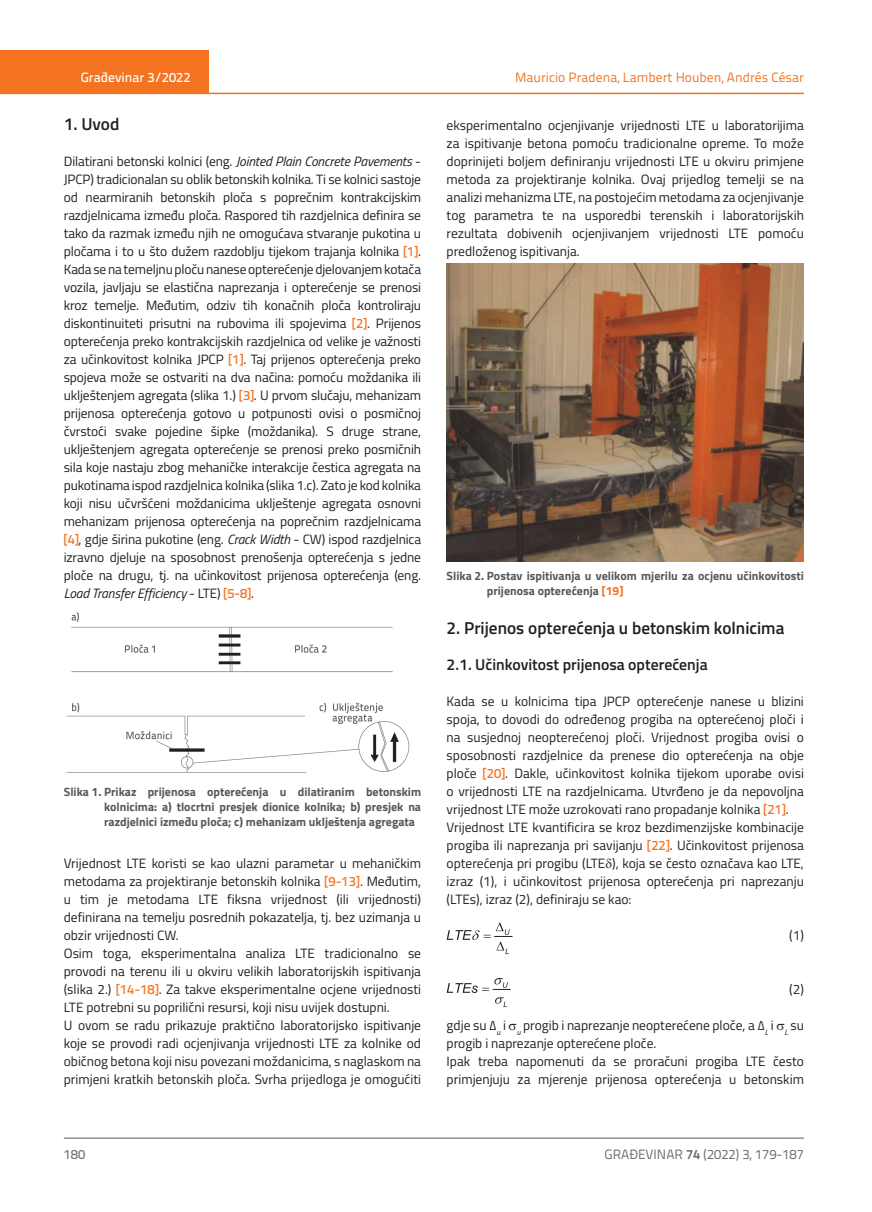
<style>
.page{position:relative;width:872px;height:1212px;background:#fff}
.page>*{position:absolute;margin:0;border:0;box-sizing:border-box;transform-origin:0 0}
.t1{font:600 17.25px "Titillium";color:#231f20}
.t2{font:600 15.75px "Titillium";color:#231f20}
.t3{font:13.5px/18px "Titillium";color:#231f20}
.t4{font:13.5px "Titillium Text 22 L";color:#f47321}
.t5{font:13.5px "Titillium Text 22 L";color:#6c6d70}
.t6{font:500 13.5px "Titillium Text 22 L";color:#fff}
.t7{font:500 13.5px "Titillium Text 22 L";color:#787a7d}
.t8{font:700 12px/15px "Titillium";color:#57585a;text-align:justify}
.s1{font-style:italic}
.s2{font-family:"Titillium Text 22 L";font-weight:500;color:#f47321}
.s3{color:#f47321}
.s4{font-weight:700}
</style>
<div class="page">
<div style="left:0;top:50px;width:208px;height:44px;background:#f47321"></div>
<hr style="left:0;top:93px;width:804px;height:1px;background:#f47321">
<hr style="left:64px;top:1138px;width:740px;height:1px;background:#57585a">
<svg style="left:446px;top:922px;width:66px;height:32px"></svg>
<svg style="left:446px;top:978px;width:64px;height:29px"></svg>
<img style="left:66px;top:612px;width:344px;height:161px">
<img style="left:446px;top:264px;width:358px;height:298px">
<p class="t6" style="left:81px;top:67px;width:111px">Građevinar 3/2022</p>
<p class="t1" style="left:64px;top:111px;width:57px">1. Uvod</p>
<p class="t3" style="left:64px;top:151px;width:359px;text-align:justify">Dilatirani betonski kolnici (eng. <span class="s1">Jointed Plain Concrete Pavements</span> - JPCP) tradicionalan su oblik betonskih kolnika. Ti se kolnici sastoje od nearmiranih betonskih ploča s poprečnim kontrakcijskim razdjelnicama između ploča. Raspored tih razdjelnica definira se tako da razmak između njih ne omogućava stvaranje pukotina u pločama i to u što dužem razdoblju tijekom trajanja kolnika <span class="s2">[1]</span>.<br>Kada se na temeljnu ploču nanese opterećenje djelovanjem kotača vozila, javljaju se elastična naprezanja i opterećenje se prenosi kroz temelje. Međutim, odziv tih konačnih ploča kontroliraju diskontinuiteti prisutni na rubovima ili spojevima <span class="s2">[2]</span>. Prijenos opterećenja preko kontrakcijskih razdjelnica od velike je važnosti za učinkovitost kolnika JPCP <span class="s2">[1]</span>. Taj prijenos opterećenja preko spojeva može se ostvariti na dva načina: pomoću moždanika ili uklještenjem agregata (slika 1.) <span class="s2">[3]</span>. U prvom slučaju, mehanizam prijenosa opterećenja gotovo u potpunosti ovisi o posmičnoj čvrstoći svake pojedine šipke (moždanika). S druge strane, uklještenjem agregata opterećenje se prenosi preko posmičnih sila koje nastaju zbog mehaničke interakcije čestica agregata na pukotinama ispod razdjelnica kolnika (slika 1.c). Zato je kod kolnika koji nisu učvršćeni moždanicima uklještenje agregata osnovni mehanizam prijenosa opterećenja na poprečnim razdjelnicama <span class="s2">[4]</span>, gdje širina pukotine (eng. <span class="s1">Crack Width</span> - CW) ispod razdjelnica izravno djeluje na sposobnost prenošenja opterećenja s jedne ploče na drugu, tj. na učinkovitost prijenosa opterećenja (eng.<br><span class="s1">Load Transfer Efficiency</span> - LTE) <span class="s2">[5-8]</span>.</p>
<p class="t8" style="left:104px;top:784px;width:318px;text-indent:-40px">Slika 1. Prikaz prijenosa opterećenja u dilatiranim betonskim kolnicima: a) tlocrtni presjek dionice kolnika; b) presjek na razdjelnici između ploča; c) mehanizam uklještenja agregata</p>
<p class="t3" style="left:64px;top:854px;width:359px">Vrijednost LTE koristi se kao ulazni parametar u mehaničkim metodama za projektiranje betonskih kolnika <span class="s2">[9-13]</span>. Međutim, u tim je metodama LTE fiksna vrijednost (ili vrijednosti) definirana na temelju posrednih pokazatelja, tj. bez uzimanja u obzir vrijednosti CW.<br>Osim toga, eksperimentalna analiza LTE tradicionalno se provodi na terenu ili u okviru velikih laboratorijskih ispitivanja (slika 2.) <span class="s2">[14-18]</span>. Za takve eksperimentalne ocjene vrijednosti LTE potrebni su poprilični resursi, koji nisu uvijek dostupni.<br>U ovom se radu prikazuje praktično laboratorijsko ispitivanje koje se provodi radi ocjenjivanja vrijednosti LTE za kolnike od običnog betona koji nisu povezani moždanicima, s naglaskom na primjeni kratkih betonskih ploča. Svrha prijedloga je omogućiti</p>
<p class="t4" style="left:515px;top:68px;width:290px">Mauricio Pradena, Lambert Houben, Andrés César</p>
<p class="t3" style="left:446px;top:115px;width:359px;text-align:justify">eksperimentalno ocjenjivanje vrijednosti LTE u laboratorijima za ispitivanje betona pomoću tradicionalne opreme. To može doprinijeti boljem definiranju vrijednosti LTE u okviru primjene metoda za projektiranje kolnika. Ovaj prijedlog temelji se na analizi mehanizma LTE, na postojećim metodama za ocjenjivanje tog parametra te na usporedbi terenskih i laboratorijskih rezultata dobivenih ocjenjivanjem vrijednosti LTE pomoću predloženog ispitivanja.</p>
<p class="t8" style="left:487px;top:568px;width:318px;text-indent:-40px">Slika 2. Postav ispitivanja u velikom mjerilu za ocjenu učinkovitosti prijenosa opterećenja <span class="s3">[19]</span></p>
<p class="t1" style="left:446px;top:615px;width:339px">2. Prijenos opterećenja u betonskim kolnicima</p>
<p class="t2" style="left:446px;top:653px;width:262px">2.1. Učinkovitost prijenosa opterećenja</p>
<p class="t3" style="left:446px;top:692px;width:359px">Kada se u kolnicima tipa JPCP opterećenje nanese u blizini spoja, to dovodi do određenog progiba na opterećenoj ploči i na susjednoj neopterećenoj ploči. Vrijednost progiba ovisi o sposobnosti razdjelnice da prenese dio opterećenja na obje ploče <span class="s2">[20]</span>. Dakle, učinkovitost kolnika tijekom uporabe ovisi o vrijednosti LTE na razdjelnicama. Utvrđeno je da nepovoljna vrijednost LTE može uzrokovati rano propadanje kolnika <span class="s2">[21]</span>.<br>Vrijednost LTE kvantificira se kroz bezdimenzijske kombinacije progiba ili naprezanja pri savijanju <span class="s2">[22]</span>. Učinkovitost prijenosa opterećenja pri progibu (LTE ), koja se često označava kao LTE, izraz (1), i učinkovitost prijenosa opterećenja pri naprezanju (LTEs), izraz (2), definiraju se kao:</p>
<p class="t3" style="left:789px;top:926px;width:16px">(1)</p>
<p class="t3" style="left:789px;top:980px;width:16px">(2)</p>
<p class="t3" style="left:446px;top:1016px;width:359px">gdje su ∆<sub>u</sub> i <sub>u</sub> progib i naprezanje neopterećene ploče, a ∆<sub>L</sub> i <sub>L</sub> su progib i naprezanje opterećene ploče.<br>Ipak treba napomenuti da se proračuni progiba LTE često primjenjuju za mjerenje prijenosa opterećenja u betonskim</p>
<p class="t7" style="left:64px;top:1144px;width:23px">180</p>
<p class="t5" style="left:604px;top:1144px;width:201px">GRAĐEVINAR <span class="s4">74</span> (2022) 3, 179-187</p>
</div>
